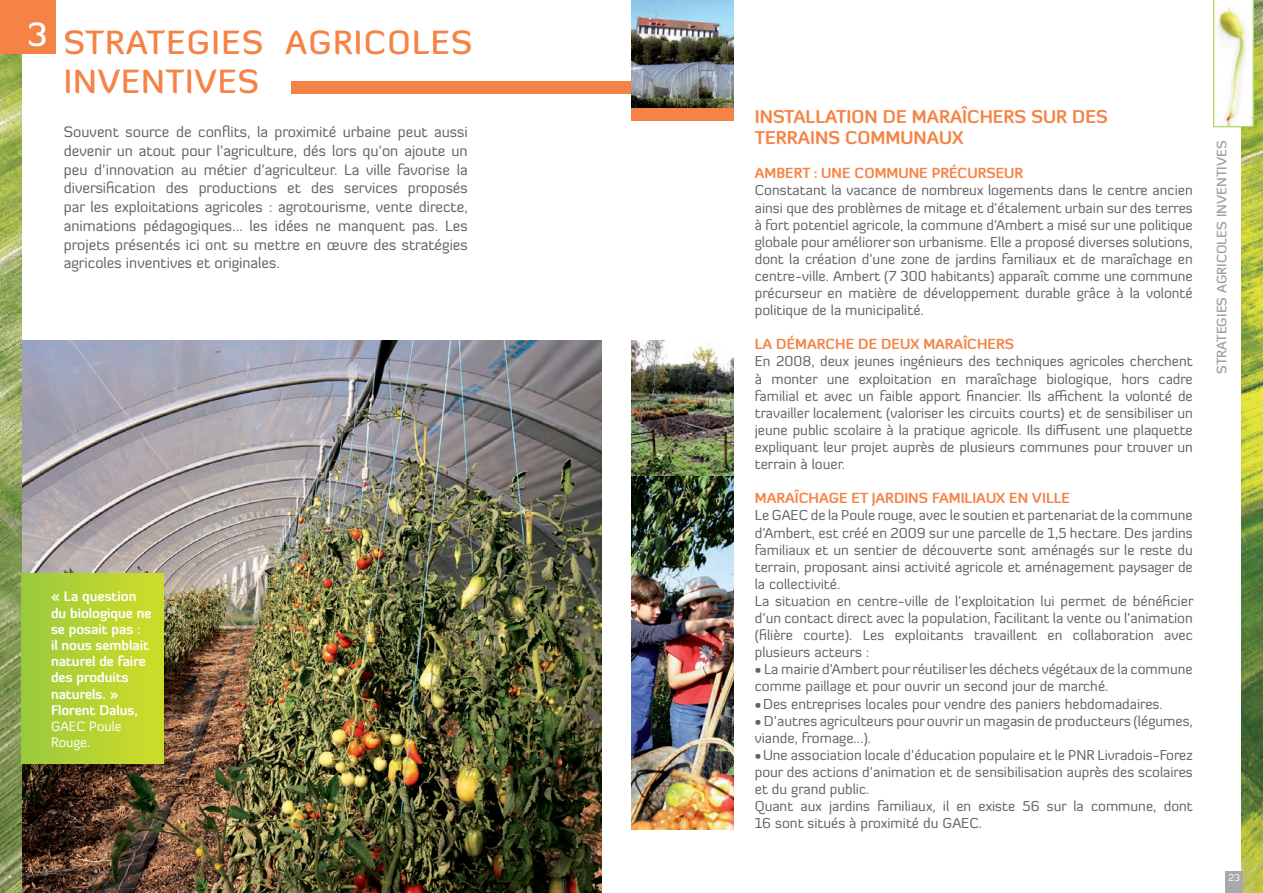
<style>
.page{position:relative;width:1263px;height:893px;background:#fff}
.page>*{position:absolute;margin:0;border:0;box-sizing:border-box;transform-origin:0 0}
.t1{font:500 33px/39.6px "Diavlo";letter-spacing:.04em;color:#f58346}
.t2{font:500 33px "Diavlo";color:#fff}
.t3{font:700 18px/21.6px "Diavlo";color:#f58346}
.t4{font:15px/18.8px "Diavlo";color:#636366;text-align:justify}
.t5{font:14.25px/17.1px "Diavlo";color:#636366}
.t6{font:700 14.25px "Diavlo";color:#f58346}
.t7{font:700 13.5px/16.2px "Diavlo";color:#fff}
.t8{font:500 13.5px "Diavlo";color:#9d9fa2}
.t9{font:13.5px/16.2px "Diavlo";color:#fff}
.t10{font:9.75px "Diavlo";color:#fff}
</style>
<div class="page">
<img style="left:21px;top:340px;width:581px;height:553px">
<div style="left:291px;top:81px;width:340px;height:12px;background:#f58346"></div>
<img style="left:631px;top:0;width:102px;height:108px">
<div style="left:631px;top:108px;width:103px;height:13px;background:#f58346"></div>
<img style="left:631px;top:340px;width:102px;height:490px">
<img style="left:0;top:54px;width:21px;height:839px">
<div style="left:0;top:0;width:55px;height:54px;background:#f58346"></div>
<div style="left:21px;top:573px;width:143px;height:191px;background:linear-gradient(to right,#9aca3d,#d0dd29)"></div>
<img style="left:1242px;top:0;width:21px;height:893px">
<svg style="left:1213px;top:0;width:40px;height:127px"></svg>
<div style="left:1225px;top:872px;width:17px;height:21px;background:#a8a9ad"></div>
<h1 class="t2" style="left:27px;top:14px;width:22px">3</h1>
<h1 class="t1" style="left:64px;top:22px;width:410px">STRATEGIES AGRICOLES<br>INVENTIVES</h1>
<p class="t4" style="left:64px;top:122px;width:405px">Souvent source de conflits, la proximité urbaine peut aussi devenir un atout pour l’agriculture, dés lors qu’on ajoute un peu d’innovation au métier d’agriculteur. La ville favorise la diversification des productions et des services proposés par les exploitations agricoles : agrotourisme, vente directe, animations pédagogiques… les idées ne manquent pas. Les projets présentés ici ont su mettre en œuvre des stratégies agricoles inventives et originales.</p>
<p class="t7" style="left:51px;top:588px;width:102px">« LA QUESTION<br>DU BIOLOGIQUE NE<br>SE POSAIT PAS :<br>IL NOUS SEMBLAIT<br>NATUREL DE FAIRE<br>DES PRODUITS<br>NATURELS. »<br>FLORENT DALUS,</p>
<p class="t9" style="left:51px;top:718px;width:72px">GAEC Poule<br>Rouge.</p>
<p class="t3" style="left:755px;top:105px;width:352px">INSTALLATION DE MARAÎCHERS SUR DES<br>TERRAINS COMMUNAUX</p>
<p class="t6" style="left:755px;top:164px;width:270px">AMBERT : UNE COMMUNE PRÉCURSEUR</p>
<p class="t5" style="left:755px;top:182px;width:439px;text-align:justify">Constatant la vacance de nombreux logements dans le centre ancien ainsi que des problèmes de mitage et d’étalement urbain sur des terres à fort potentiel agricole, la commune d’Ambert a misé sur une politique globale pour améliorer son urbanisme. Elle a proposé diverses solutions, dont la création d’une zone de jardins familiaux et de maraîchage en centre-ville. Ambert (7 300 habitants) apparaît comme une commune précurseur en matière de développement durable grâce à la volonté politique de la municipalité.</p>
<p class="t6" style="left:755px;top:335px;width:259px">LA DÉMARCHE DE DEUX MARAÎCHERS</p>
<p class="t5" style="left:755px;top:353px;width:440px;text-align:justify">En 2008, deux jeunes ingénieurs des techniques agricoles cherchent à monter une exploitation en maraîchage biologique, hors cadre familial et avec un faible apport financier. Ils affichent la volonté de travailler localement (valoriser les circuits courts) et de sensibiliser un jeune public scolaire à la pratique agricole. Ils diffusent une plaquette expliquant leur projet auprès de plusieurs communes pour trouver un terrain à louer.</p>
<p class="t6" style="left:755px;top:489px;width:317px">MARAÎCHAGE ET JARDINS FAMILIAUX EN VILLE</p>
<p class="t5" style="left:755px;top:507px;width:440px">Le GAEC de la Poule rouge, avec le soutien et partenariat de la commune d’Ambert, est créé en 2009 sur une parcelle de 1,5 hectare. Des jardins familiaux et un sentier de découverte sont aménagés sur le reste du terrain, proposant ainsi activité agricole et aménagement paysager de la collectivité.<br>La situation en centre-ville de l’exploitation lui permet de bénéficier d’un contact direct avec la population, facilitant la vente ou l’animation (filière courte). Les exploitants travaillent en collaboration avec plusieurs acteurs :</p>
<p class="t5" style="left:755px;top:661px;width:439px">• La mairie d’Ambert pourréutiliserles déchets végétaux de la commune comme paillage et pour ouvrir un second jour de marché.</p>
<p class="t5" style="left:755px;top:695px;width:409px">•Des entreprises locales pour vendre des paniers hebdomadaires.</p>
<p class="t5" style="left:755px;top:712px;width:439px">• D’autres agriculteurs pour ouvrir un magasin de producteurs (légumes, viande, fromage...).</p>
<p class="t5" style="left:755px;top:746px;width:439px">•Une association locale d’éducation populaire et le PNR Livradois-Forez pour des actions d’animation et de sensibilisation auprès des scolaires et du grand public.<br>Quant aux jardins familiaux, il en existe 56 sur la commune, dont 16 sont situés à proximité du GAEC.</p>
<p class="t8" style="left:1213px;top:374px;width:235px;rotate:-90deg">STRATEGIES AGRICOLES INVENTIVES</p>
<p class="t10" style="left:1228px;top:871px;width:13px">23</p>
</div>
